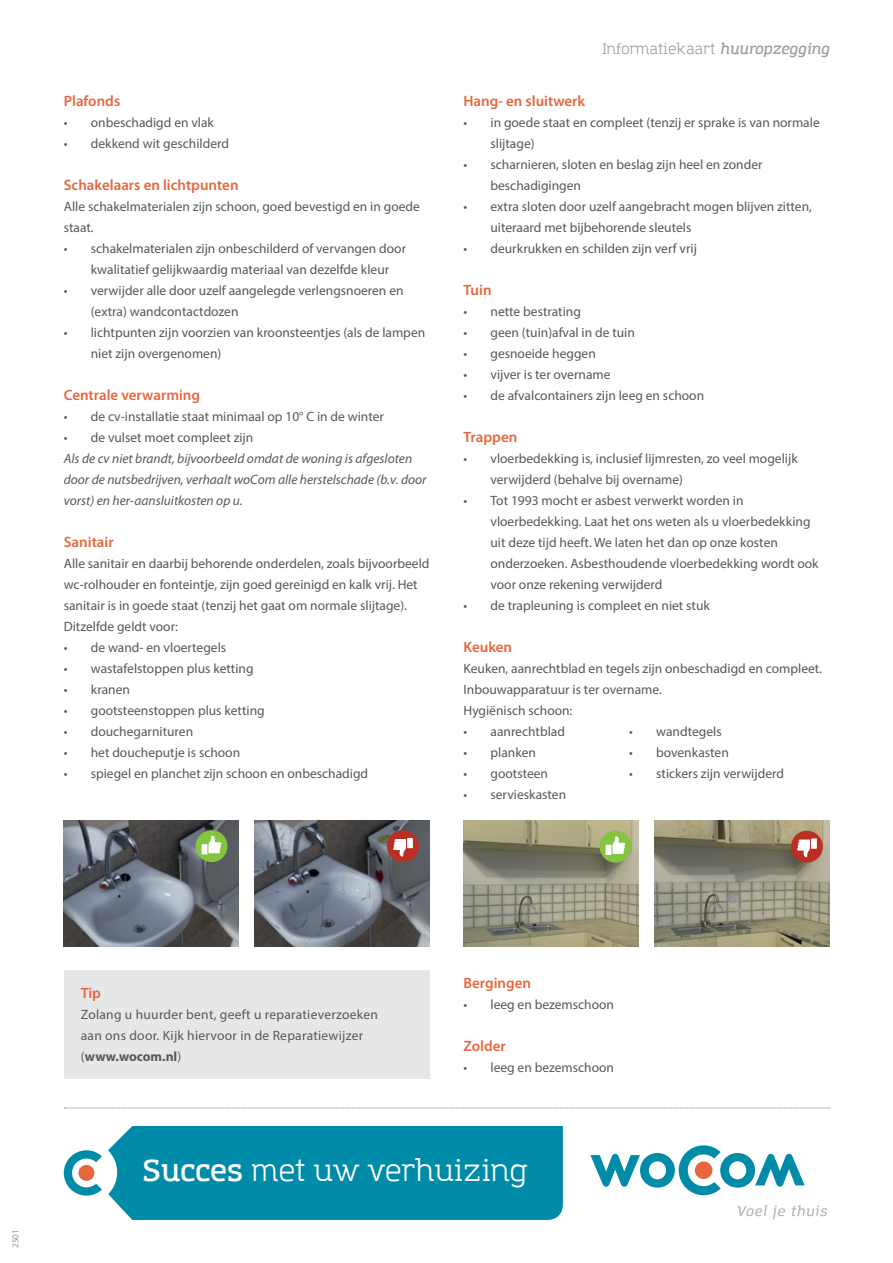
<style>
.page{position:relative;width:893px;height:1263px;background:#fff}
.page>*{position:absolute;margin:0;border:0;box-sizing:border-box;transform-origin:0 0}
.t1{font:30px "Amazing Grotesk";color:#fff}
.t2{font:600 15px "Myriad Pro";color:#e8663d}
.t3{font:15px "Amazing Grotesk";color:#9d9fa2}
.t4{font:13.5px/21px "Myriad Pro";color:#57585a}
.t5{font:italic 13.5px/21px "Myriad Pro";color:#57585a}
.t6{font:13.5px/21px "Myriad Pro";letter-spacing:.02em;color:#57585a}
.t7{font:9px "Myriad Pro";color:#939598}
.s1{font-weight:600;font-style:italic}
.s2{font-weight:700}
.s3{font-weight:600}
</style>
<div class="page">
<img style="left:64px;top:820px;width:175px;height:126px">
<img style="left:254px;top:820px;width:175px;height:126px">
<div style="left:196px;top:830px;width:31px;height:32px;background:#84c440;border-radius:50%"></div>
<svg style="left:202px;top:835px;width:19px;height:19px"></svg>
<div style="left:387px;top:830px;width:32px;height:32px;background:#ba2e24;border-radius:50%"></div>
<svg style="left:393px;top:838px;width:20px;height:19px"></svg>
<img style="left:463px;top:821px;width:175px;height:126px">
<img style="left:654px;top:821px;width:175px;height:126px">
<div style="left:600px;top:831px;width:31px;height:32px;background:#84c440;border-radius:50%"></div>
<svg style="left:605px;top:836px;width:20px;height:19px"></svg>
<div style="left:791px;top:831px;width:32px;height:32px;background:#ba2e24;border-radius:50%"></div>
<svg style="left:797px;top:838px;width:20px;height:19px"></svg>
<svg style="left:64px;top:1108px;width:766px;height:1px"></svg>
<svg style="left:64px;top:1150px;width:38px;height:46px"></svg>
<div style="left:108px;top:1126px;width:455px;height:94px;background:#008ca8"></div>
<svg style="left:590px;top:1145px;width:215px;height:50px"></svg>
<svg style="left:738px;top:1205px;width:89px;height:14px"></svg>
<div style="left:64px;top:970px;width:365px;height:108px;background:#e6e7e9"></div>
<p class="t2" style="left:64px;top:92px;width:58px">Plafonds</p>
<p class="t4" style="left:64px;top:111px;width:152px">• onbeschadigd en vlak</p>
<p class="t4" style="left:64px;top:132px;width:167px">• dekkend wit geschilderd</p>
<p class="t2" style="left:64px;top:176px;width:176px">Schakelaars en lichtpunten</p>
<p class="t4" style="left:64px;top:195px;width:358px">Alle schakelmaterialen zijn schoon, goed bevestigd en in goede staat.</p>
<p class="t4" style="left:91px;top:237px;width:317px;text-indent:-27px">• schakelmaterialen zijn onbeschilderd of vervangen door kwalitatief gelijkwaardig materiaal van dezelfde kleur</p>
<p class="t4" style="left:91px;top:279px;width:314px;text-indent:-27px">• verwijder alle door uzelf aangelegde verlengsnoeren en (extra) wandcontactdozen</p>
<p class="t4" style="left:91px;top:321px;width:336px;text-indent:-27px">• lichtpunten zijn voorzien van kroonsteentjes (als de lampen niet zijn overgenomen)</p>
<p class="t2" style="left:64px;top:386px;width:138px">Centrale verwarming</p>
<p class="t4" style="left:64px;top:405px;width:322px">• de cv-installatie staat minimaal op 10° C in de winter</p>
<p class="t4" style="left:64px;top:426px;width:191px">• de vulset moet compleet zijn</p>
<p class="t5" style="left:64px;top:448px;width:364px">Als de cv niet brandt, bijvoorbeeld omdat de woning is afgesloten door de nutsbedrijven, verhaalt woCom alle herstelschade (b.v. door vorst) en her-aansluitkosten op u.</p>
<p class="t2" style="left:64px;top:533px;width:51px">Sanitair</p>
<p class="t4" style="left:64px;top:552px;width:367px">Alle sanitair en daarbij behorende onderdelen, zoals bijvoorbeeld wc-rolhouder en fonteintje, zijn goed gereinigd en kalk vrij. Het sanitair is in goede staat (tenzij het gaat om normale slijtage).<br>Ditzelfde geldt voor:</p>
<p class="t4" style="left:64px;top:636px;width:164px">• de wand- en vloertegels</p>
<p class="t4" style="left:64px;top:657px;width:191px">• wastafelstoppen plus ketting</p>
<p class="t4" style="left:64px;top:678px;width:68px">• kranen</p>
<p class="t4" style="left:64px;top:699px;width:202px">• gootsteenstoppen plus ketting</p>
<p class="t4" style="left:64px;top:720px;width:131px">• douchegarnituren</p>
<p class="t4" style="left:64px;top:741px;width:178px">• het doucheputje is schoon</p>
<p class="t4" style="left:64px;top:762px;width:306px">• spiegel en planchet zijn schoon en onbeschadigd</p>
<p class="t3" style="left:602px;top:40px;width:228px">Informatiekaart <span class="s1">huuropzegging</span></p>
<p class="t2" style="left:463px;top:92px;width:123px">Hang- en sluitwerk</p>
<p class="t4" style="left:490px;top:111px;width:331px;text-indent:-27px">• in goede staat en compleet (tenzij er sprake is van normale slijtage)</p>
<p class="t4" style="left:490px;top:153px;width:274px;text-indent:-27px">• scharnieren, sloten en beslag zijn heel en zonder beschadigingen</p>
<p class="t4" style="left:490px;top:195px;width:323px;text-indent:-27px">• extra sloten door uzelf aangebracht mogen blijven zitten, uiteraard met bijbehorende sleutels</p>
<p class="t4" style="left:463px;top:237px;width:235px">• deurkrukken en schilden zijn verf vrij</p>
<p class="t2" style="left:463px;top:281px;width:30px">Tuin</p>
<p class="t4" style="left:463px;top:300px;width:119px">• nette bestrating</p>
<p class="t4" style="left:463px;top:321px;width:173px">• geen (tuin)afval in de tuin</p>
<p class="t4" style="left:463px;top:342px;width:134px">• gesnoeide heggen</p>
<p class="t4" style="left:463px;top:363px;width:149px">• vijver is ter overname</p>
<p class="t4" style="left:463px;top:384px;width:242px">• de afvalcontainers zijn leeg en schoon</p>
<p class="t2" style="left:463px;top:428px;width:55px">Trappen</p>
<p class="t4" style="left:490px;top:447px;width:309px;text-indent:-27px">• vloerbedekking is, inclusief lijmresten, zo veel mogelijk verwijderd (behalve bij overname)</p>
<p class="t4" style="left:490px;top:489px;width:330px;text-indent:-27px">• Tot 1993 mocht er asbest verwerkt worden in vloerbedekking. Laat het ons weten als u vloerbedekking uit deze tijd heeft. We laten het dan op onze kosten onderzoeken. Asbesthoudende vloerbedekking wordt ook voor onze rekening verwijderd</p>
<p class="t4" style="left:463px;top:594px;width:248px">• de trapleuning is compleet en niet stuk</p>
<p class="t2" style="left:463px;top:638px;width:50px">Keuken</p>
<p class="t4" style="left:463px;top:657px;width:360px">Keuken, aanrechtblad en tegels zijn onbeschadigd en compleet.<br>Inbouwapparatuur is ter overname.<br>Hygiënisch schoon:</p>
<p class="t4" style="left:463px;top:720px;width:103px">• aanrechtblad</p>
<p class="t4" style="left:463px;top:741px;width:74px">• planken</p>
<p class="t4" style="left:463px;top:762px;width:86px">• gootsteen</p>
<p class="t4" style="left:463px;top:783px;width:104px">• servieskasten</p>
<p class="t4" style="left:629px;top:720px;width:94px">• wandtegels</p>
<p class="t4" style="left:629px;top:741px;width:101px">• bovenkasten</p>
<p class="t4" style="left:629px;top:762px;width:156px">• stickers zijn verwijderd</p>
<p class="t7" style="left:10px;top:1248px;width:21px;rotate:-90deg">2501</p>
<p class="t2" style="left:81px;top:985px;width:22px">Tip</p>
<p class="t6" style="left:81px;top:1004px;width:299px">Zolang u huurder bent, geeft u reparatieverzoeken aan ons door. Kijk hiervoor in de Reparatiewijzer (<span class="s2">www.wocom.nl</span>)</p>
<p class="t2" style="left:463px;top:974px;width:69px">Bergingen</p>
<p class="t4" style="left:463px;top:993px;width:152px">• leeg en bezemschoon</p>
<p class="t2" style="left:463px;top:1037px;width:44px">Zolder</p>
<p class="t4" style="left:463px;top:1056px;width:152px">• leeg en bezemschoon</p>
<h1 class="t1" style="left:143px;top:1153px;width:386px"><span class="s3">Succes</span> met uw verhuizing</h1>
</div>
